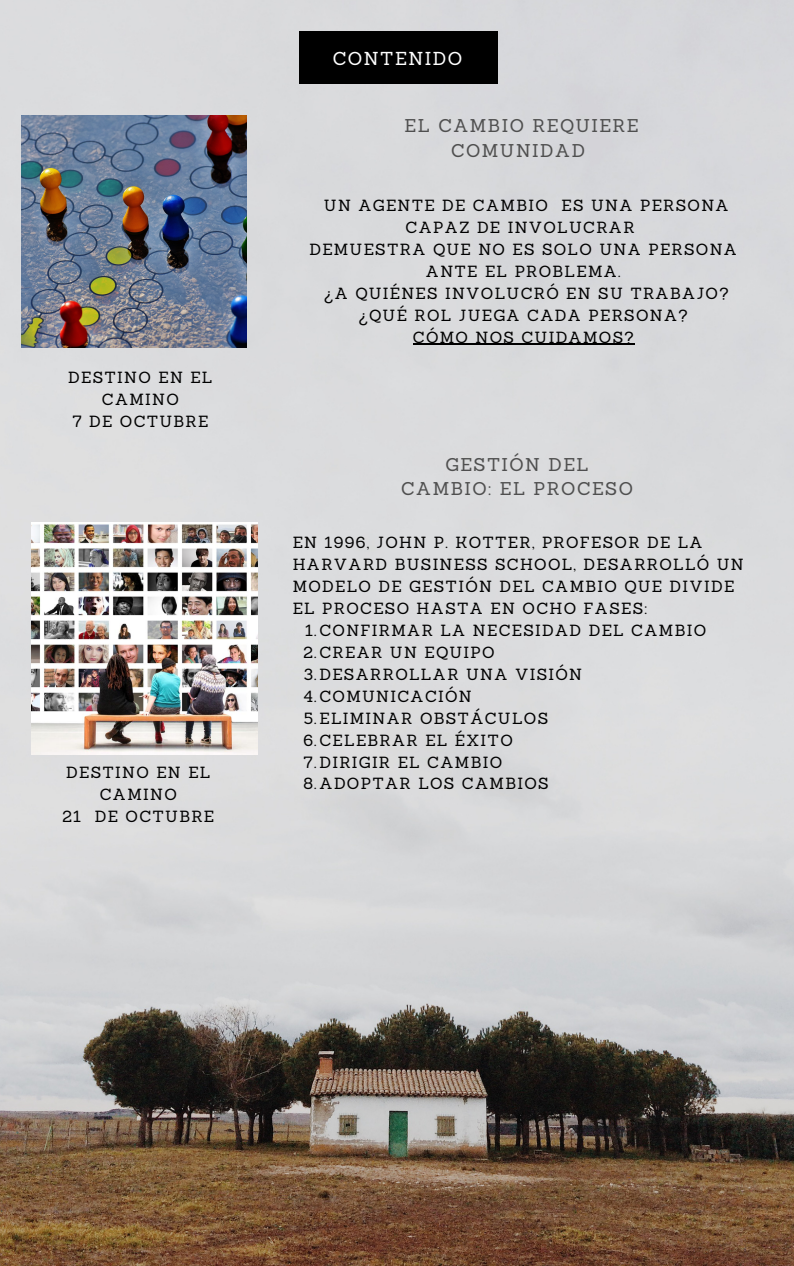
<style>
.page{position:relative;width:794px;height:1266px;background:#fff}
.page>*{position:absolute;margin:0;border:0;box-sizing:border-box;transform-origin:0 0}
.t1{font:18.23px "Sanchez";letter-spacing:.08em;color:#fff}
.t2{font:18px/24.8px "Sanchez";letter-spacing:.08em;color:#4f4f4f;text-align:center}
.t3{font:15.75px/22px "Sanchez";letter-spacing:.08em;color:#000;text-align:center}
</style>
<div class="page">
<img style="left:0;top:0;width:793px;height:1266px">
<div style="left:299px;top:32px;width:198px;height:52px;background:#000"></div>
<hr style="left:412px;top:344px;width:222px;height:1px;background:#000">
<img style="left:22px;top:115px;width:225px;height:232px">
<img style="left:32px;top:523px;width:225px;height:231px">
<p class="t3" style="left:68px;top:366px;width:146px">DESTINO EN EL<br>CAMINO<br>7 DE OCTUBRE</p>
<p class="t3" style="left:62px;top:761px;width:153px">DESTINO EN EL<br>CAMINO<br>21 DE OCTUBRE</p>
<p class="t1" style="left:332px;top:46px;width:131px">CONTENIDO</p>
<p class="t2" style="left:404px;top:113px;width:235px">EL CAMBIO REQUIERE<br>COMUNIDAD</p>
<p class="t3" style="left:309px;top:194px;width:429px">UN AGENTE DE CAMBIO ES UNA PERSONA<br>CAPAZ DE INVOLUCRAR<br>DEMUESTRA QUE NO ES SOLO UNA PERSONA<br>ANTE EL PROBLEMA.<br>¿A QUIÉNES INVOLUCRÓ EN SU TRABAJO? ¿QUÉ ROL JUEGA CADA PERSONA?<br>CÓMO NOS CUIDAMOS?</p>
<p class="t2" style="left:401px;top:452px;width:233px">GESTIÓN DEL<br>CAMBIO: EL PROCESO</p>
<p class="t3" style="left:292px;top:531px;width:452px;text-align:left">EN 1996, JOHN P. KOTTER, PROFESOR DE LA HARVARD BUSINESS SCHOOL, DESARROLLÓ UN MODELO DE GESTIÓN DEL CAMBIO QUE DIVIDE EL PROCESO HASTA EN OCHO FASES:</p>
<p class="t3" style="left:303px;top:619px;width:404px;text-align:left">1.CONFIRMAR LA NECESIDAD DEL CAMBIO<br>2.CREAR UN EQUIPO<br>3.DESARROLLAR UNA VISIÓN<br>4.COMUNICACIÓN<br>5.ELIMINAR OBSTÁCULOS<br>6.CELEBRAR EL ÉXITO<br>7.DIRIGIR EL CAMBIO<br>8.ADOPTAR LOS CAMBIOS</p>
</div>
